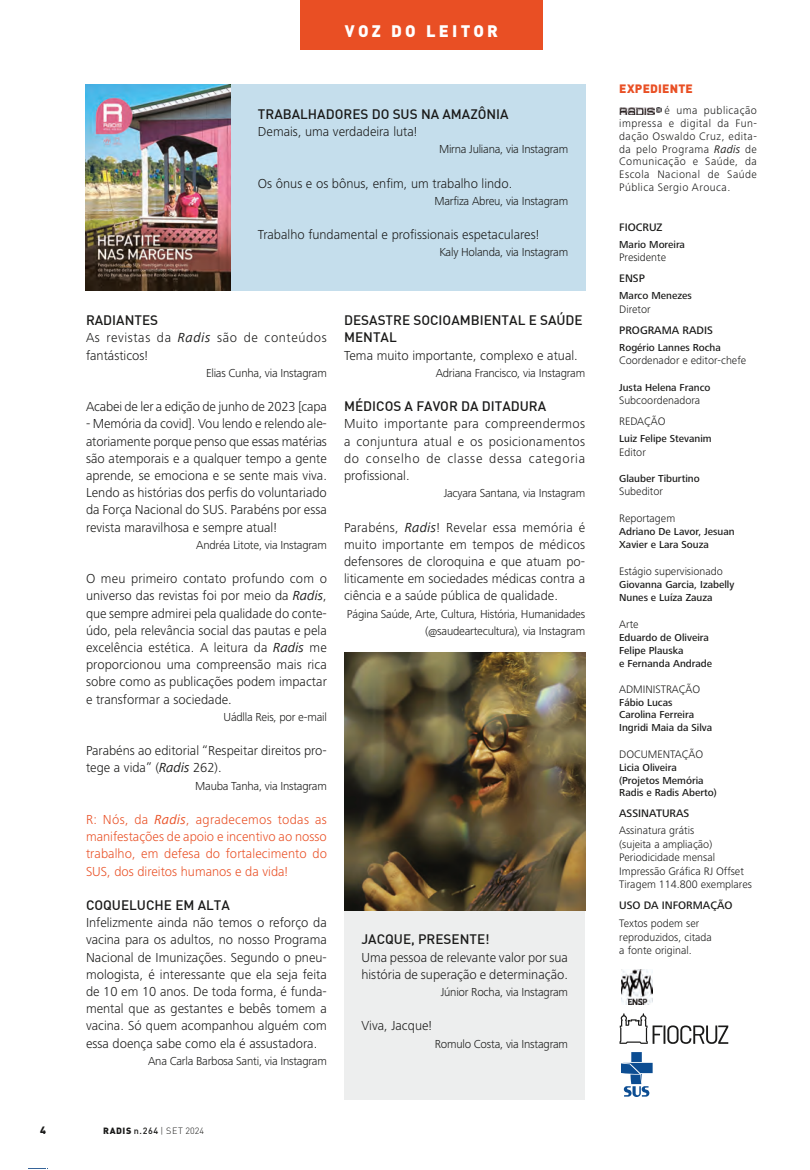
<style>
.page{position:relative;width:810px;height:1170px;background:#fff}
.page>*{position:absolute;margin:0;border:0;box-sizing:border-box;transform-origin:0 0}
.Chapéu_Editorial_e_Pós_Tudo{font:900 16.5px "DIN";letter-spacing:.2em;color:#fff}
.Cartas__Serviço__Saiba_mais__Corpo_de_te{font:300 13.5px/17.2px "Frutiger Next LT";color:#1a1a19;text-align:justify}
.Cartas___Resposta_Radis{font:300 13.5px/17.2px "Frutiger Next LT";color:#e94f24;text-align:justify}
.Cartas___Título{font:500 13.5px/17.2px "DIN";color:#1a1a19}
.Cartas__Serviço__Saiba_mais__Corpo_de_te-2{font:300 13.5px/17.2px "Frutiger Next LT";letter-spacing:.045em;color:#1a1a19}
.Cartas___Leitor{font:300 12px/17.2px "Frutiger Next LT";letter-spacing:-.02em;color:#1a1a19;text-align:right}
.expediente_texto_a_esquerda{font:900 12px "DIN";letter-spacing:.015em;color:#e94f24}
.expediente_texto_a_esquerda-2{font:300 11.25px/12.8px "Frutiger Next LT";color:#1a1a19}
.expediente_nome{font:300 11.25px "Frutiger Next LT";color:#1a1a19}
.expediente_institucional{font:500 11.25px "Frutiger Next LT";color:#1a1a19}
.setores_radis{font:300 11.25px "Frutiger Next LT";color:#1a1a19}
.expediente_institucional-2{font:300 11.25px "Frutiger Next LT";color:#1a1a19}
.setores_radis-2{font:500 10.5px/12.8px "Frutiger Next LT";color:#1a1a19}
.t1{font:900 10.5px "DIN";color:#1a1a19}
.t2{font:300 9px "DIN";letter-spacing:.02em;color:#1a1a19}
.s1{font-weight:400;font-style:italic}
.s2{font-weight:900}
.s3{font-weight:500}
</style>
<div class="page">
<div style="left:86px;top:84px;width:499px;height:207px;background:#c5deec"></div>
<img style="left:621px;top:969px;width:31px;height:35px">
<svg style="left:619px;top:1013px;width:108px;height:30px"></svg>
<svg style="left:621px;top:1052px;width:31px;height:44px"></svg>
<div style="left:300px;top:0;width:242px;height:50px;background:#e94f24"></div>
<svg style="left:656px;top:108px;width:5px;height:4px"></svg>
<img style="left:619px;top:107px;width:35px;height:8px">
<img style="left:86px;top:85px;width:144px;height:206px">
<div style="left:344px;top:909px;width:240px;height:190px;background:#edeeee"></div>
<img style="left:344px;top:652px;width:241px;height:257px">
<p class="Chapéu_Editorial_e_Pós_Tudo" style="left:345px;top:20px;width:154px">VOZ DO LEITOR</p>
<p class="Cartas___Título" style="left:258px;top:105px;width:252px">TRABALHADORES DO SUS NA AMAZÔNIA</p>
<p class="Cartas__Serviço__Saiba_mais__Corpo_de_te" style="left:258px;top:123px;width:161px">Demais, uma verdadeira luta!</p>
<p class="Cartas___Leitor" style="left:439px;top:141px;width:130px">Mirna Juliana, via Instagram</p>
<p class="Cartas__Serviço__Saiba_mais__Corpo_de_te" style="left:258px;top:174px;width:256px">Os ônus e os bônus, enfim, um trabalho lindo.</p>
<p class="Cartas___Leitor" style="left:434px;top:192px;width:135px">Marfiza Abreu, via Instagram</p>
<p class="Cartas__Serviço__Saiba_mais__Corpo_de_te" style="left:258px;top:226px;width:283px">Trabalho fundamental e profissionais espetaculares!</p>
<p class="Cartas___Leitor" style="left:439px;top:244px;width:130px">Kaly Holanda, via Instagram</p>
<p class="Cartas___Título" style="left:86px;top:311px;width:74px">RADIANTES</p>
<p class="Cartas__Serviço__Saiba_mais__Corpo_de_te-2" style="left:86px;top:329px;width:242px">As revistas da <span class="s1">Radis</span> são de conteúdos fantásticos!</p>
<p class="Cartas___Leitor" style="left:206px;top:364px;width:122px">Elias Cunha, via Instagram</p>
<p class="Cartas__Serviço__Saiba_mais__Corpo_de_te" style="left:86px;top:398px;width:242px">Acabei de ler a edição de junho de 2023 [capa</p>
<p class="Cartas__Serviço__Saiba_mais__Corpo_de_te" style="left:86px;top:415px;width:242px">- Memória da covid]. Vou lendo e relendo ale&shy;atoriamente porque penso que essas matérias são atemporais e a qualquer tempo a gente aprende, se emociona e se sente mais viva.<br>Lendo as histórias dos perfis do voluntariado da Força Nacional do SUS. Parabéns por essa revista maravilhosa e sempre atual!</p>
<p class="Cartas___Leitor" style="left:196px;top:536px;width:132px">Andréa Litote, via Instagram</p>
<p class="Cartas__Serviço__Saiba_mais__Corpo_de_te" style="left:86px;top:570px;width:242px">O meu primeiro contato profundo com o universo das revistas foi por meio da <span class="s1">Radis</span>, que sempre admirei pela qualidade do conte&shy;údo, pela relevância social das pautas e pela excelência estética. A leitura da <span class="s1">Radis</span> me proporcionou uma compreensão mais rica sobre como as publicações podem impactar e transformar a sociedade.</p>
<p class="Cartas___Leitor" style="left:223px;top:708px;width:105px">Uádlla Reis, por e-mail</p>
<p class="Cartas__Serviço__Saiba_mais__Corpo_de_te" style="left:86px;top:742px;width:242px">Parabéns ao editorial “Respeitar direitos pro&shy;tege a vida” (<span class="s1">Radis</span> 262).</p>
<p class="Cartas___Leitor" style="left:195px;top:777px;width:133px">Mauba Tanha, via Instagram</p>
<p class="Cartas___Resposta_Radis" style="left:86px;top:810px;width:242px">R: Nós, da <span class="s1">Radis</span>, agradecemos todas as manifestações de apoio e incentivo ao nosso trabalho, em defesa do fortalecimento do SUS, dos direitos humanos e da vida!</p>
<p class="Cartas___Título" style="left:86px;top:895px;width:145px">COQUELUCHE EM ALTA</p>
<p class="Cartas__Serviço__Saiba_mais__Corpo_de_te" style="left:86px;top:914px;width:242px">Infelizmente ainda não temos o reforço da vacina para os adultos, no nosso Programa Nacional de Imunizações. Segundo o pneu&shy;mologista, é interessante que ela seja feita de 10 em 10 anos. De toda forma, é funda&shy;mental que as gestantes e bebês tomem a vacina. Só quem acompanhou alguém com essa doença sabe como ela é assustadora.</p>
<p class="Cartas___Leitor" style="left:148px;top:1052px;width:180px">Ana Carla Barbosa Santi, via Instagram</p>
<p class="Cartas___Título" style="left:344px;top:311px;width:240px">DESASTRE SOCIOAMBIENTAL E SAÚDE<br>MENTAL</p>
<p class="Cartas__Serviço__Saiba_mais__Corpo_de_te" style="left:344px;top:346px;width:235px">Tema muito importante, complexo e atual.</p>
<p class="Cartas___Leitor" style="left:435px;top:364px;width:151px">Adriana Francisco, via Instagram</p>
<p class="Cartas___Título" style="left:344px;top:397px;width:203px">MÉDICOS A FAVOR DA DITADURA</p>
<p class="Cartas__Serviço__Saiba_mais__Corpo_de_te" style="left:344px;top:415px;width:242px">Muito importante para compreendermos a conjuntura atual e os posicionamentos do conselho de classe dessa categoria profissional.</p>
<p class="Cartas___Leitor" style="left:443px;top:484px;width:143px">Jacyara Santana, via Instagram</p>
<p class="Cartas__Serviço__Saiba_mais__Corpo_de_te" style="left:344px;top:518px;width:242px">Parabéns, <span class="s1">Radis</span>! Revelar essa memória é muito importante em tempos de médicos defensores de cloroquina e que atuam po&shy;liticamente em sociedades médicas contra a ciência e a saúde pública de qualidade.</p>
<p class="Cartas___Leitor" style="left:347px;top:605px;width:239px">Página Saúde, Arte, Cultura, História, Humanidades (@saudeartecultura), via Instagram</p>
<p class="Cartas___Título" style="left:361px;top:930px;width:130px">JACQUE, PRESENTE!</p>
<p class="Cartas__Serviço__Saiba_mais__Corpo_de_te" style="left:361px;top:948px;width:208px">Uma pessoa de relevante valor por sua história de superação e determinação.</p>
<p class="Cartas___Leitor" style="left:440px;top:983px;width:129px">Júnior Rocha, via Instagram</p>
<p class="Cartas__Serviço__Saiba_mais__Corpo_de_te" style="left:361px;top:1017px;width:72px">Viva, Jacque!</p>
<p class="Cartas___Leitor" style="left:434px;top:1034px;width:135px">Romulo Costa, via Instagram</p>
<p class="t1" style="left:40px;top:1122px;width:7px">4</p>
<p class="t2" style="left:103px;top:1124px;width:102px"><span class="s2">RADIS</span> <span class="s3">n.264</span> | SET 2024</p>
<p class="expediente_texto_a_esquerda" style="left:619px;top:81px;width:75px">EXPEDIENTE</p>
<p class="expediente_texto_a_esquerda-2" style="left:619px;top:104px;width:139px;text-align:justify;text-indent:45px">é uma publicação impressa e digital da Fun&shy;dação Oswaldo Cruz, edita&shy;da pelo Programa <span class="s1">Radis</span> de Comunicação e Saúde, da Escola Nacional de Saúde Pública Sergio Arouca.</p>
<p class="expediente_institucional" style="left:618px;top:221px;width:45px">FIOCRUZ</p>
<p class="setores_radis-2" style="left:618px;top:238px;width:67px">Mario Moreira</p>
<p class="expediente_nome" style="left:618px;top:251px;width:48px">Presidente</p>
<p class="expediente_institucional" style="left:618px;top:272px;width:27px">ENSP</p>
<p class="setores_radis-2" style="left:618px;top:289px;width:74px">Marco Menezes</p>
<p class="expediente_nome" style="left:618px;top:303px;width:33px">Diretor</p>
<p class="expediente_institucional" style="left:618px;top:324px;width:95px">PROGRAMA RADIS</p>
<p class="setores_radis-2" style="left:618px;top:341px;width:103px">Rogério Lannes Rocha</p>
<p class="expediente_nome" style="left:618px;top:354px;width:128px">Coordenador e editor-chefe</p>
<p class="setores_radis-2" style="left:618px;top:381px;width:93px">Justa Helena Franco</p>
<p class="expediente_nome" style="left:618px;top:394px;width:82px">Subcoordenadora</p>
<p class="expediente_institucional-2" style="left:618px;top:415px;width:48px">REDAÇÃO</p>
<p class="setores_radis-2" style="left:618px;top:432px;width:94px">Luiz Felipe Stevanim</p>
<p class="expediente_nome" style="left:618px;top:445px;width:28px">Editor</p>
<p class="setores_radis-2" style="left:618px;top:472px;width:82px">Glauber Tiburtino</p>
<p class="expediente_nome" style="left:618px;top:485px;width:45px">Subeditor</p>
<p class="expediente_nome" style="left:618px;top:512px;width:57px">Reportagem</p>
<p class="setores_radis-2" style="left:618px;top:525px;width:117px">Adriano De Lavor, Jesuan<br>Xavier e Lara Souza</p>
<p class="setores_radis" style="left:618px;top:565px;width:105px">Estágio supervisionado</p>
<p class="setores_radis-2" style="left:618px;top:577px;width:117px;line-height:13.5px">Giovanna Garcia, Izabelly<br>Nunes e Luíza Zauza</p>
<p class="expediente_nome" style="left:618px;top:618px;width:21px">Arte</p>
<p class="setores_radis-2" style="left:618px;top:631px;width:91px">Eduardo de Oliveira<br>Felipe Plauska</p>
<p class="setores_radis-2" style="left:618px;top:656px;width:94px">e Fernanda Andrade</p>
<p class="expediente_nome" style="left:618px;top:682px;width:82px">ADMINISTRAÇÃO</p>
<p class="setores_radis-2" style="left:618px;top:695px;width:94px">Fábio Lucas<br>Carolina Ferreira<br>Ingridi Maia da Silva</p>
<p class="expediente_nome" style="left:618px;top:748px;width:85px">DOCUMENTAÇÃO</p>
<p class="setores_radis-2" style="left:618px;top:761px;width:59px">Licia Oliveira</p>
<p class="setores_radis-2" style="left:618px;top:773px;width:86px">(Projetos Memória</p>
<p class="setores_radis-2" style="left:618px;top:786px;width:99px">Radis e Radis Aberto)</p>
<p class="expediente_institucional" style="left:619px;top:806px;width:71px">ASSINATURAS</p>
<p class="expediente_texto_a_esquerda-2" style="left:619px;top:823px;width:134px;line-height:13.5px">Assinatura grátis<br>(sujeita a ampliação)<br>Periodicidade mensal<br>Impressão Gráfica RJ Offset<br>Tiragem 114.800 exemplares</p>
<p class="expediente_institucional" style="left:619px;top:899px;width:115px">USO DA INFORMAÇÃO</p>
<p class="expediente_texto_a_esquerda-2" style="left:619px;top:916px;width:94px;line-height:13.5px">Textos podem ser reproduzidos, citada</p>
<p class="expediente_texto_a_esquerda-2" style="left:619px;top:943px;width:74px">a fonte original.</p>
</div>
